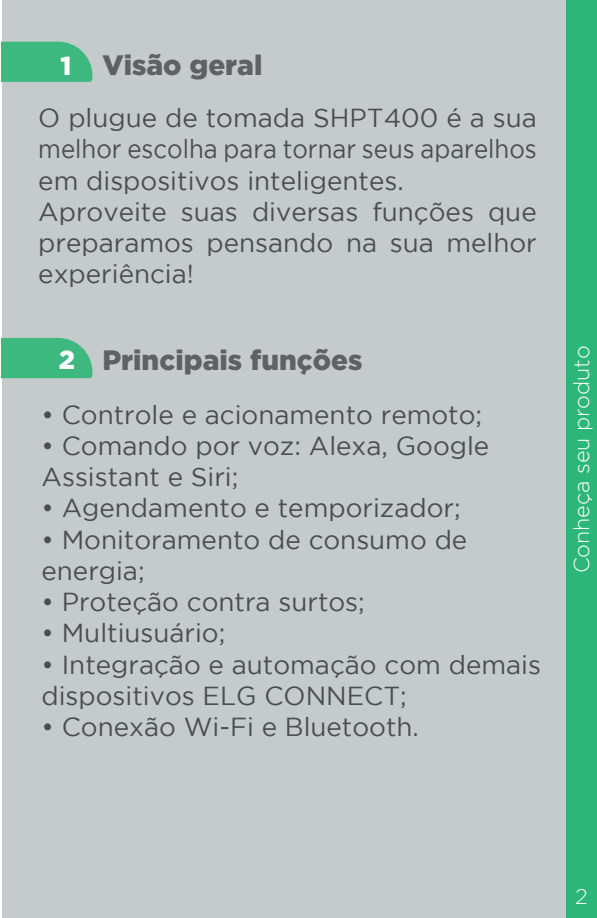
<style>
.page{position:relative;width:597px;height:918px;background:#fff}
.page>*{position:absolute;margin:0;border:0;box-sizing:border-box;transform-origin:0 0}
.t1{font:900 28px "Gotham";color:#5f6165}
.t2{font:26px/31.2px "Gotham";color:#4a4e50}
.t3{font:300 21.6px "Gotham";color:#fff}
.t4{font:300 21.6px "Gotham";color:#f7f8f7}
.s1{font-size:26px;color:#fff}
</style>
<div class="page">
<div style="left:2px;top:0;width:595px;height:917px;background:#c5caca"></div>
<div style="left:567px;top:0;width:30px;height:917px;background:#2cb679"></div>
<svg style="left:1px;top:42px;width:91px;height:40px;background:#45ba84"></svg>
<svg style="left:1px;top:338px;width:91px;height:40px;background:#45ba84"></svg>
<p class="t1" style="left:61px;top:49px;width:203px"><span class="s1">1</span> Visão geral</p>
<p class="t2" style="left:38px;top:102px;width:500px">O plugue de tomada SHPT400 é a sua melhor escolha para tornar seus aparelhos em dispositivos inteligentes.<br>Aproveite suas diversas funções que preparamos pensando na sua melhor experiência!</p>
<p class="t1" style="left:59px;top:343px;width:305px"><span class="s1">2</span> Principais funções</p>
<p class="t3" style="left:570px;top:573px;width:229px;rotate:-90deg">Conheça seu produto</p>
<p class="t2" style="left:41px;top:398px;width:442px">• Controle e acionamento remoto;</p>
<p class="t2" style="left:41px;top:429px;width:449px">• Comando por voz: Alexa, Google<br>Assistant e Siri;</p>
<p class="t2" style="left:41px;top:492px;width:420px">• Agendamento e temporizador;</p>
<p class="t2" style="left:41px;top:523px;width:427px">• Monitoramento de consumo de energia;</p>
<p class="t2" style="left:41px;top:585px;width:325px">• Proteção contra surtos;</p>
<p class="t2" style="left:41px;top:617px;width:185px">• Multiusuário;</p>
<p class="t2" style="left:41px;top:648px;width:501px">• Integração e automação com demais dispositivos ELG CONNECT;</p>
<p class="t2" style="left:41px;top:710px;width:379px">• Conexão Wi-Fi e Bluetooth.</p>
<p class="t4" style="left:575px;top:884px;width:14px">2</p>
</div>
